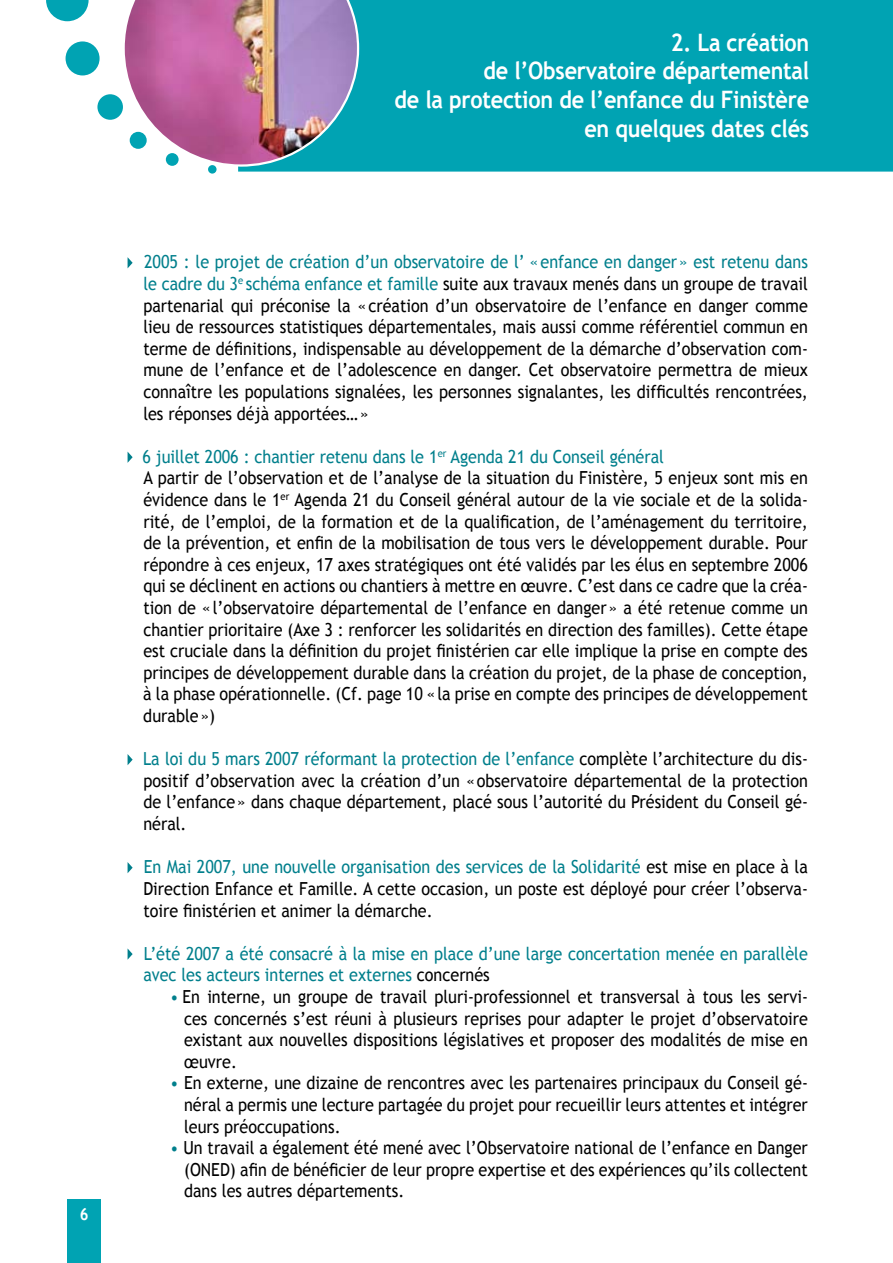
<style>
.page{position:relative;width:893px;height:1263px;background:#fff}
.page>*{position:absolute;margin:0;border:0;box-sizing:border-box;transform-origin:0 0}
.t1{font:700 24px/28.8px "Trebuchet MS";letter-spacing:-.01em;color:#fff;text-align:right;scale:.9 1}
.t2{font:18px/21.6px "Trebuchet MS";color:#000;text-align:justify;scale:.9 1}
.t3{font:18px/21.6px "Trebuchet MS";color:#007f8c;scale:.9 1}
.t4{font:700 16.5px "Trebuchet MS";color:#fff;scale:.9 1}
.s1{color:#007f8c}
.s2{color:#000}
</style>
<div class="page">
<svg style="left:121px;top:0;width:117px;height:166px"></svg>
<svg style="left:238px;top:0;width:655px;height:172px;fill:#00a3b3"></svg>
<svg style="left:128px;top:257px;width:5px;height:11px"></svg>
<svg style="left:128px;top:452px;width:5px;height:11px"></svg>
<svg style="left:128px;top:754px;width:5px;height:11px"></svg>
<svg style="left:128px;top:862px;width:5px;height:11px"></svg>
<svg style="left:128px;top:949px;width:5px;height:10px"></svg>
<div style="left:208px;top:165px;width:9px;height:9px;background:#00a3b3;border-radius:50%"></div>
<div style="left:166px;top:153px;width:13px;height:13px;background:#00a3b3;border-radius:50%"></div>
<div style="left:130px;top:132px;width:17px;height:17px;background:#00a3b3;border-radius:50%"></div>
<div style="left:97px;top:94px;width:26px;height:26px;background:#00a3b3;border-radius:50%"></div>
<div style="left:66px;top:41px;width:34px;height:34px;background:#00a3b3;border-radius:50%"></div>
<svg style="left:46px;top:0;width:43px;height:21px"></svg>
<div style="left:67px;top:1199px;width:34px;height:64px;background:#00a3b3"></div>
<p class="t4" style="left:80px;top:1204px;width:11px">6</p>
<p class="t1" style="left:395px;top:28px;width:462px">2. La création<br>de l’Observatoire départemental<br>de la protection de l’enfance du Finistère en quelques dates clés</p>
<p class="t2" style="left:143px;top:251px;width:740px"><span class="s1">2005 : le projet de création d’un observatoire de l’ «enfance en danger» est retenu dans le cadre du 3</span><sup>e</sup> <span class="s1">schéma enfance et famille</span> suite aux travaux menés dans un groupe de travail partenarial qui préconise la «création d’un observatoire de l’enfance en danger comme lieu de ressources statistiques départementales, mais aussi comme référentiel commun en terme de définitions, indispensable au développement de la démarche d’observation com&shy;mune de l’enfance et de l’adolescence en danger. Cet observatoire permettra de mieux connaître les populations signalées, les personnes signalantes, les difficultés rencontrées, les réponses déjà apportées…»</p>
<p class="t2" style="left:142px;top:446px;width:741px;text-align:left"><span class="s1">6 juillet 2006 : chantier retenu dans le 1</span><sup>er</sup> <span class="s1">Agenda 21 du Conseil général<br></span>A partir de l’observation et de l’analyse de la situation du Finistère, 5 enjeux sont mis en évidence dans le 1<sup>er</sup> Agenda 21 du Conseil général autour de la vie sociale et de la solida&shy;rité, de l’emploi, de la formation et de la qualification, de l’aménagement du territoire, de la prévention, et enfin de la mobilisation de tous vers le développement durable. Pour répondre à ces enjeux, 17 axes stratégiques ont été validés par les élus en septembre 2006 qui se déclinent en actions ou chantiers à mettre en œuvre. C’est dans ce cadre que la créa&shy;tion de «l’observatoire départemental de l’enfance en danger» a été retenue comme un chantier prioritaire (Axe 3 : renforcer les solidarités en direction des familles). Cette étape est cruciale dans la définition du projet finistérien car elle implique la prise en compte des principes de développement durable dans la création du projet, de la phase de conception, à la phase opérationnelle. (Cf. page 10 «la prise en compte des principes de développement durable»)</p>
<p class="t2" style="left:143px;top:748px;width:740px"><span class="s1">La loi du 5 mars 2007 réformant la protection de l’enfance</span> complète l’architecture du dis&shy;positif d’observation avec la création d’un «observatoire départemental de la protection de l’enfance» dans chaque département, placé sous l’autorité du Président du Conseil gé&shy;néral.</p>
<p class="t2" style="left:143px;top:856px;width:740px"><span class="s1">En Mai 2007, une nouvelle organisation des services de la Solidarité</span> est mise en place à la Direction Enfance et Famille. A cette occasion, un poste est déployé pour créer l’observa&shy;toire finistérien et animer la démarche.</p>
<p class="t3" style="left:143px;top:943px;width:740px">L’été 2007 a été consacré à la mise en place d’une large concertation menée en parallèle avec les acteurs internes et externes <span class="s2">concernés</span></p>
<p class="t2" style="left:184px;top:986px;width:695px;text-indent:-14px"><span class="s1">•</span> En interne, un groupe de travail pluri-professionnel et transversal à tous les servi&shy;ces concernés s’est réuni à plusieurs reprises pour adapter le projet d’observatoire existant aux nouvelles dispositions législatives et proposer des modalités de mise en œuvre.</p>
<p class="t2" style="left:184px;top:1072px;width:695px;text-indent:-14px"><span class="s1">•</span> En externe, une dizaine de rencontres avec les partenaires principaux du Conseil gé&shy;néral a permis une lecture partagée du projet pour recueillir leurs attentes et intégrer leurs préoccupations.</p>
<p class="t2" style="left:184px;top:1137px;width:695px;text-indent:-14px"><span class="s1">•</span> Un travail a également été mené avec l’Observatoire national de l’enfance en Danger (ONED) afin de bénéficier de leur propre expertise et des expériences qu’ils collectent dans les autres départements.</p>
</div>
